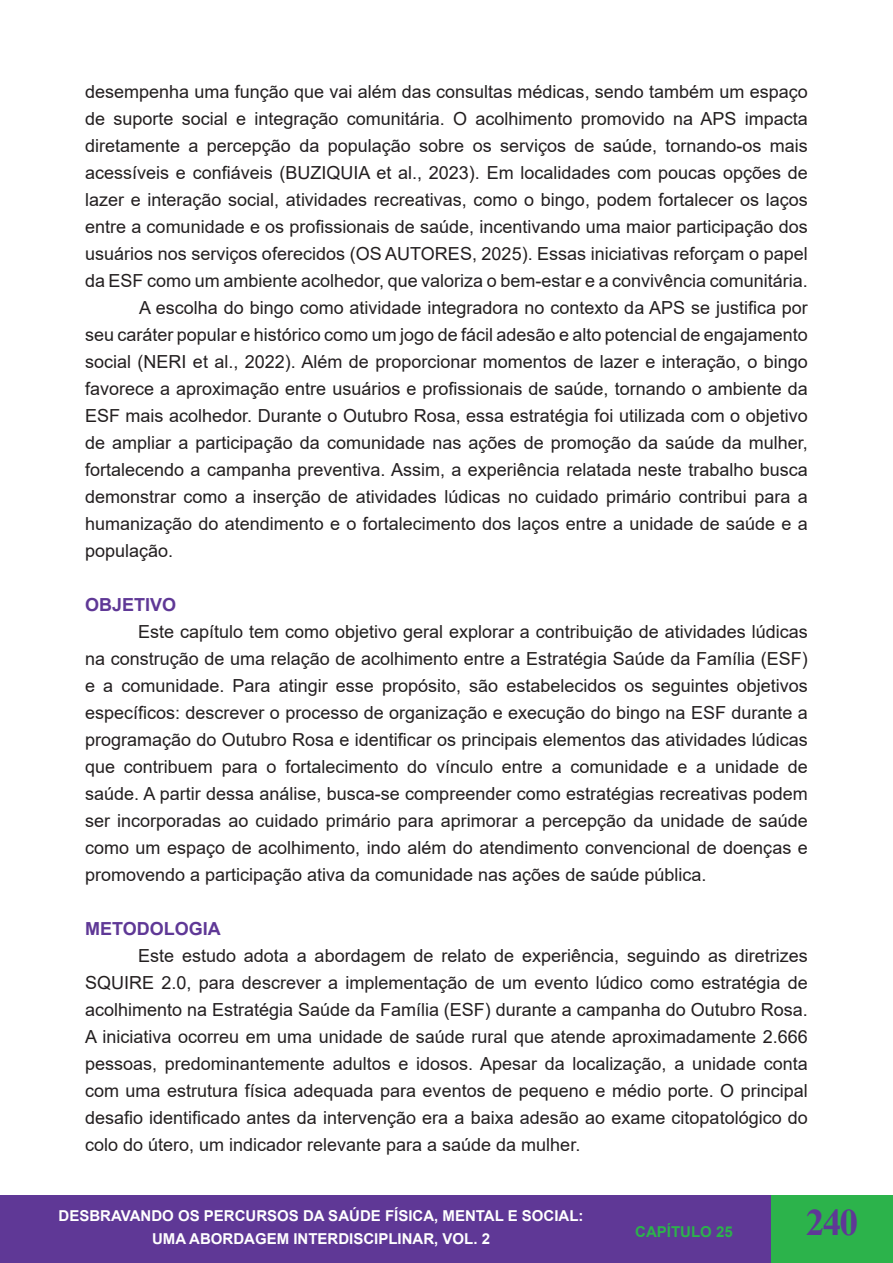
<style>
.page{position:relative;width:893px;height:1263px;background:#fff}
.page>*{position:absolute;margin:0;border:0;box-sizing:border-box;transform-origin:0 0}
.t1{font:700 37.5px "Times New Roman";color:#5f3896}
.t2{font:18px/27px "Arial";color:#231f20;text-align:justify}
.t3{font:700 18px "Arial";color:#5f3896}
.t4{font:700 15px/22.5px "Arial";color:#fff;text-align:center}
.t5{font:700 15px "Arial";color:#2cb34b}
</style>
<div class="page">
<div style="left:0;top:1196px;width:893px;height:67px;background:#5f3896"></div>
<div style="left:771px;top:1196px;width:122px;height:67px;background:#2cb34b"></div>
<p class="t2" style="left:85px;top:78px;width:724px">desempenha uma função que vai além das consultas médicas, sendo também um espaço de suporte social e integração comunitária. O acolhimento promovido na APS impacta diretamente a percepção da população sobre os serviços de saúde, tornando-os mais acessíveis e confiáveis (BUZIQUIA et al., 2023). Em localidades com poucas opções de lazer e interação social, atividades recreativas, como o bingo, podem fortalecer os laços entre a comunidade e os profissionais de saúde, incentivando uma maior participação dos usuários nos serviços oferecidos (OS AUTORES, 2025). Essas iniciativas reforçam o papel da ESF como um ambiente acolhedor, que valoriza o bem-estar e a convivência comunitária.</p>
<p class="t2" style="left:85px;top:294px;width:724px;text-indent:54px">A escolha do bingo como atividade integradora no contexto da APS se justifica por seu caráter popular e histórico como um jogo de fácil adesão e alto potencial de engajamento social (NERI et al., 2022). Além de proporcionar momentos de lazer e interação, o bingo favorece a aproximação entre usuários e profissionais de saúde, tornando o ambiente da ESF mais acolhedor. Durante o Outubro Rosa, essa estratégia foi utilizada com o objetivo de ampliar a participação da comunidade nas ações de promoção da saúde da mulher, fortalecendo a campanha preventiva. Assim, a experiência relatada neste trabalho busca demonstrar como a inserção de atividades lúdicas no cuidado primário contribui para a humanização do atendimento e o fortalecimento dos laços entre a unidade de saúde e a população.</p>
<p class="t3" style="left:85px;top:592px;width:93px">OBJETIVO</p>
<p class="t2" style="left:85px;top:618px;width:724px;text-indent:53px">Este capítulo tem como objetivo geral explorar a contribuição de atividades lúdicas na construção de uma relação de acolhimento entre a Estratégia Saúde da Família (ESF) e a comunidade. Para atingir esse propósito, são estabelecidos os seguintes objetivos específicos: descrever o processo de organização e execução do bingo na ESF durante a programação do Outubro Rosa e identificar os principais elementos das atividades lúdicas que contribuem para o fortalecimento do vínculo entre a comunidade e a unidade de saúde. A partir dessa análise, busca-se compreender como estratégias recreativas podem ser incorporadas ao cuidado primário para aprimorar a percepção da unidade de saúde como um espaço de acolhimento, indo além do atendimento convencional de doenças e promovendo a participação ativa da comunidade nas ações de saúde pública.</p>
<p class="t3" style="left:85px;top:916px;width:137px">METODOLOGIA</p>
<p class="t2" style="left:85px;top:942px;width:724px;text-indent:53px">Este estudo adota a abordagem de relato de experiência, seguindo as diretrizes SQUIRE 2.0, para descrever a implementação de um evento lúdico como estratégia de acolhimento na Estratégia Saúde da Família (ESF) durante a campanha do Outubro Rosa.<br>A iniciativa ocorreu em uma unidade de saúde rural que atende aproximadamente 2.666 pessoas, predominantemente adultos e idosos. Apesar da localização, a unidade conta com uma estrutura física adequada para eventos de pequeno e médio porte. O principal desafio identificado antes da intervenção era a baixa adesão ao exame citopatológico do colo do útero, um indicador relevante para a saúde da mulher.</p>
<p class="t4" style="left:59px;top:1205px;width:527px">DESBRAVANDO OS PERCURSOS DA SAÚDE FÍSICA, MENTAL E SOCIAL:<br>UMA ABORDAGEM INTERDISCIPLINAR, VOL. 2</p>
<p class="t5" style="left:635px;top:1221px;width:99px">CAPÍTULO 25</p>
<h1 class="t1" style="left:806px;top:1195px;width:54px">240</h1>
</div>
